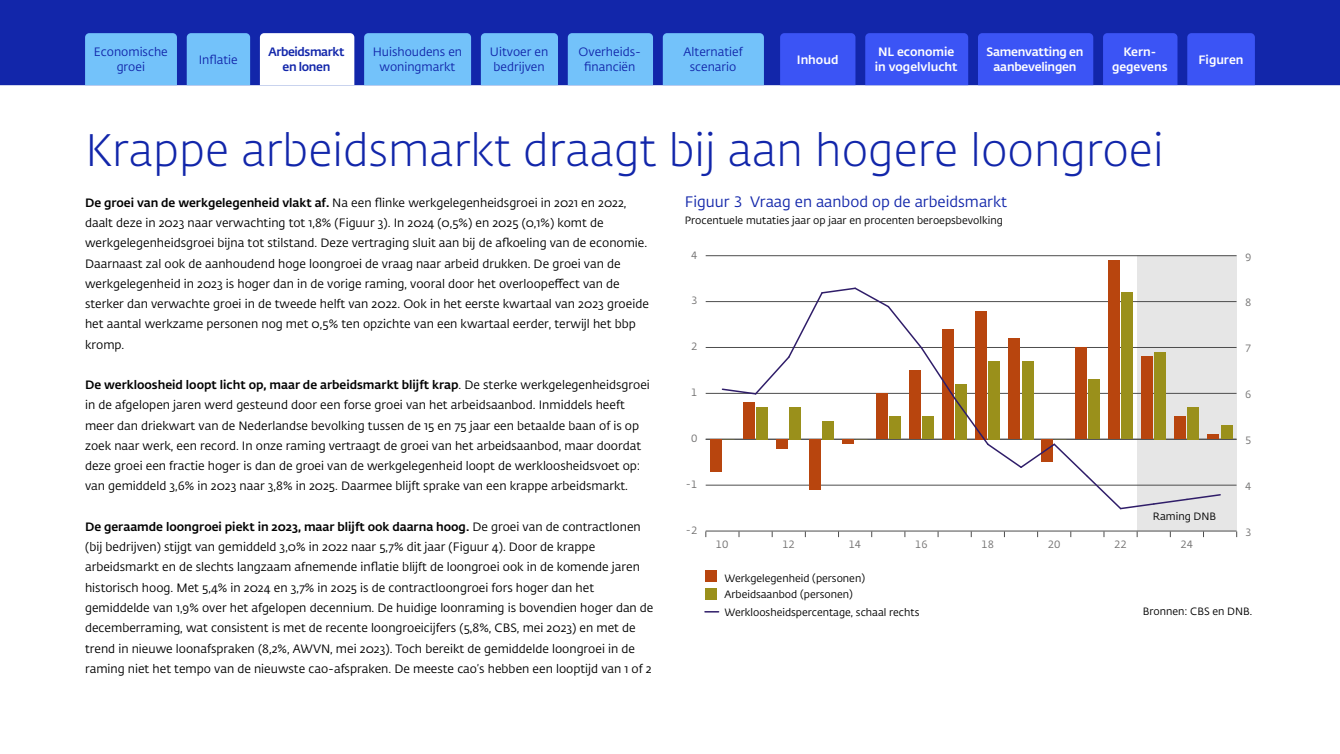
<style>
.page{position:relative;width:1340px;height:754px;background:#fff}
.page>*{position:absolute;margin:0;border:0;box-sizing:border-box;transform-origin:0 0}
.H2_Hoofdstuktitel{font:300 45px "DNB Fedra";color:#1226aa}
.t1{font:15px "DNB Fedra";color:#1226aa}
.P_Broodtekst{font:12px/20.2px "DNB Fedra";color:#000}
.t2{font:12px/15px "DNB Fedra";color:#1226aa;text-align:center}
.t3{font:500 12px/15px "DNB Fedra";color:#fff}
.t4{font:500 12px/15px "DNB Fedra";letter-spacing:-.02em;color:#fff;text-align:center}
.t5{font:500 12px/15px "DNB Fedra";letter-spacing:-.035em;color:#1226aa;text-align:center}
.t6{font:10.5px/17.2px "DNB Fedra";color:#000}
.t7{font:10.5px "DNB Fedra";color:#706f6f}
.s1{font-weight:500}
</style>
<div class="page">
<div style="left:0;top:0;width:1339px;height:85px;background:#1226aa"></div>
<div style="left:978px;top:33px;width:115px;height:52px;background:#3b54f5"></div>
<div style="left:865px;top:33px;width:103px;height:52px;background:#3b54f5"></div>
<div style="left:780px;top:33px;width:75px;height:52px;background:#3b54f5"></div>
<div style="left:1103px;top:33px;width:74px;height:52px;background:#3b54f5"></div>
<div style="left:1187px;top:33px;width:67px;height:52px;background:#3b54f5"></div>
<div style="left:187px;top:33px;width:63px;height:52px;background:#73c2fa"></div>
<div style="left:481px;top:33px;width:77px;height:52px;background:#73c2fa"></div>
<div style="left:568px;top:33px;width:85px;height:52px;background:#73c2fa"></div>
<div style="left:662px;top:33px;width:102px;height:52px;background:#73c2fa"></div>
<svg style="left:260px;top:33px;width:94px;height:52px"></svg>
<div style="left:364px;top:33px;width:107px;height:52px;background:#73c2fa"></div>
<div style="left:85px;top:33px;width:92px;height:52px;background:#73c2fa"></div>
<div style="left:1137px;top:255px;width:99px;height:276px;background:#e6e6e6"></div>
<hr style="left:705px;top:530px;width:531px;height:1px;background:#4d4d4d">
<hr style="left:705px;top:484px;width:531px;height:1px;background:#4d4d4d">
<hr style="left:705px;top:439px;width:531px;height:1px;background:#4d4d4d">
<hr style="left:705px;top:393px;width:531px;height:1px;background:#4d4d4d">
<hr style="left:705px;top:347px;width:531px;height:1px;background:#4d4d4d">
<hr style="left:705px;top:301px;width:531px;height:1px;background:#4d4d4d">
<hr style="left:705px;top:255px;width:531px;height:1px;background:#4d4d4d">
<div style="left:1220px;top:425px;width:12px;height:14px;background:#9a901b"></div>
<div style="left:709px;top:439px;width:12px;height:32px;background:#b8450e"></div>
<div style="left:1107px;top:260px;width:12px;height:179px;background:#b8450e"></div>
<svg style="left:720px;top:286px;width:501px;height:224px"></svg>
<svg style="left:705px;top:611px;width:13px;height:1px"></svg>
<div style="left:705px;top:570px;width:11px;height:12px;background:#b8450e"></div>
<div style="left:705px;top:587px;width:11px;height:12px;background:#9a901b"></div>
<p class="t2" style="left:94px;top:45px;width:75px">Economische groei</p>
<p class="t3" style="left:874px;top:45px;width:84px">NL economie in vogelvlucht</p>
<p class="t4" style="left:986px;top:45px;width:98px">Samenvatting en aanbevelingen</p>
<p class="t5" style="left:268px;top:45px;width:77px">Arbeidsmarkt en lonen</p>
<p class="t2" style="left:373px;top:45px;width:91px">Huishoudens en woningmarkt</p>
<p class="t2" style="left:490px;top:45px;width:60px;text-align:left">Uitvoer en bedrijven</p>
<p class="t2" style="left:578px;top:45px;width:64px">Overheids&shy;financiën</p>
<p class="t2" style="left:683px;top:45px;width:61px">Alternatief scenario</p>
<p class="t3" style="left:796px;top:52px;width:43px">Inhoud</p>
<p class="t3" style="left:1112px;top:45px;width:57px;text-align:center">Kern&shy;gegevens</p>
<p class="t2" style="left:199px;top:52px;width:41px">Inflatie</p>
<p class="t3" style="left:1198px;top:52px;width:47px">Figuren</p>
<h2 class="H2_Hoofdstuktitel" style="left:85px;top:123px;width:1080px">Krappe arbeidsmarkt draagt bij aan hogere loongroei</h2>
<p class="P_Broodtekst" style="left:85px;top:192px;width:565px"><span class="s1">De groei van de werkgelegenheid vlakt af.</span> Na een flinke werkgelegenheidsgroei in 2021 en 2022, daalt deze in 2023 naar verwachting tot 1,8% (Figuur 3). In 2024 (0,5%) en 2025 (0,1%) komt de werkgelegenheidsgroei bijna tot stilstand. Deze vertraging sluit aan bij de afkoeling van de economie.<br>Daarnaast zal ook de aanhoudend hoge loongroei de vraag naar arbeid drukken. De groei van de werkgelegenheid in 2023 is hoger dan in de vorige raming, vooral door het overloopeffect van de sterker dan verwachte groei in de tweede helft van 2022. Ook in het eerste kwartaal van 2023 groeide het aantal werkzame personen nog met 0,5% ten opzichte van een kwartaal eerder, terwijl het bbp kromp.</p>
<p class="P_Broodtekst" style="left:85px;top:375px;width:566px"><span class="s1">De werkloosheid loopt licht op, maar de arbeidsmarkt blijft krap</span>. De sterke werkgelegenheidsgroei in de afgelopen jaren werd gesteund door een forse groei van het arbeidsaanbod. Inmiddels heeft meer dan driekwart van de Nederlandse bevolking tussen de 15 en 75 jaar een betaalde baan of is op zoek naar werk, een record. In onze raming vertraagt de groei van het arbeidsaanbod, maar doordat deze groei een fractie hoger is dan de groei van de werkgelegenheid loopt de werkloosheidsvoet op: van gemiddeld 3,6% in 2023 naar 3,8% in 2025. Daarmee blijft sprake van een krappe arbeidsmarkt.</p>
<p class="P_Broodtekst" style="left:85px;top:516px;width:570px"><span class="s1">De geraamde loongroei piekt in 2023, maar blijft ook daarna hoog.</span> De groei van de contractlonen (bij bedrijven) stijgt van gemiddeld 3,0% in 2022 naar 5,7% dit jaar (Figuur 4). Door de krappe arbeidsmarkt en de slechts langzaam afnemende inflatie blijft de loongroei ook in de komende jaren historisch hoog. Met 5,4% in 2024 en 3,7% in 2025 is de contractloongroei fors hoger dan het gemiddelde van 1,9% over het afgelopen decennium. De huidige loonraming is bovendien hoger dan de decemberraming, wat consistent is met de recente loongroeicijfers (5,8%, CBS, mei 2023) en met de trend in nieuwe loonafspraken (8,2%, AWVN, mei 2023). Toch bereikt de gemiddelde loongroei in de raming niet het tempo van de nieuwste cao-afspraken. De meeste cao’s hebben een looptijd van 1 of 2</p>
<p class="t1" style="left:685px;top:192px;width:324px">Figuur 3 Vraag en aanbod op de arbeidsmarkt</p>
<p class="t6" style="left:685px;top:211px;width:319px">Procentuele mutaties jaar op jaar en procenten beroepsbevolking</p>
<p class="t7" style="left:691px;top:248px;width:8px">4</p>
<p class="t7" style="left:1244px;top:250px;width:8px">9</p>
<p class="t7" style="left:691px;top:294px;width:8px">3</p>
<p class="t7" style="left:1244px;top:296px;width:8px">8</p>
<p class="t7" style="left:691px;top:340px;width:8px">2</p>
<p class="t7" style="left:1244px;top:342px;width:8px">7</p>
<p class="t7" style="left:691px;top:386px;width:8px">1</p>
<p class="t7" style="left:1244px;top:388px;width:8px">6</p>
<p class="t7" style="left:691px;top:432px;width:8px">0</p>
<p class="t7" style="left:1244px;top:434px;width:8px">5</p>
<p class="t7" style="left:686px;top:478px;width:13px">-1</p>
<p class="t7" style="left:1244px;top:480px;width:8px">4</p>
<p class="t6" style="left:1152px;top:508px;width:65px">Raming DNB</p>
<p class="t7" style="left:686px;top:523px;width:13px">-2</p>
<p class="t7" style="left:1244px;top:525px;width:8px">3</p>
<p class="t7" style="left:716px;top:537px;width:14px">10</p>
<p class="t7" style="left:782px;top:537px;width:14px">12</p>
<p class="t7" style="left:848px;top:537px;width:14px">14</p>
<p class="t7" style="left:915px;top:537px;width:14px">16</p>
<p class="t7" style="left:981px;top:537px;width:14px">18</p>
<p class="t7" style="left:1047px;top:537px;width:14px">20</p>
<p class="t7" style="left:1114px;top:537px;width:14px">22</p>
<p class="t7" style="left:1180px;top:537px;width:14px">24</p>
<p class="t6" style="left:724px;top:569px;width:142px">Werkgelegenheid (personen)</p>
<p class="t6" style="left:724px;top:586px;width:196px">Arbeidsaanbod (personen)<br>Werkloosheidspercentage, schaal rechts</p>
<p class="t6" style="left:1142px;top:603px;width:111px">Bronnen: CBS en DNB.</p>
</div>
